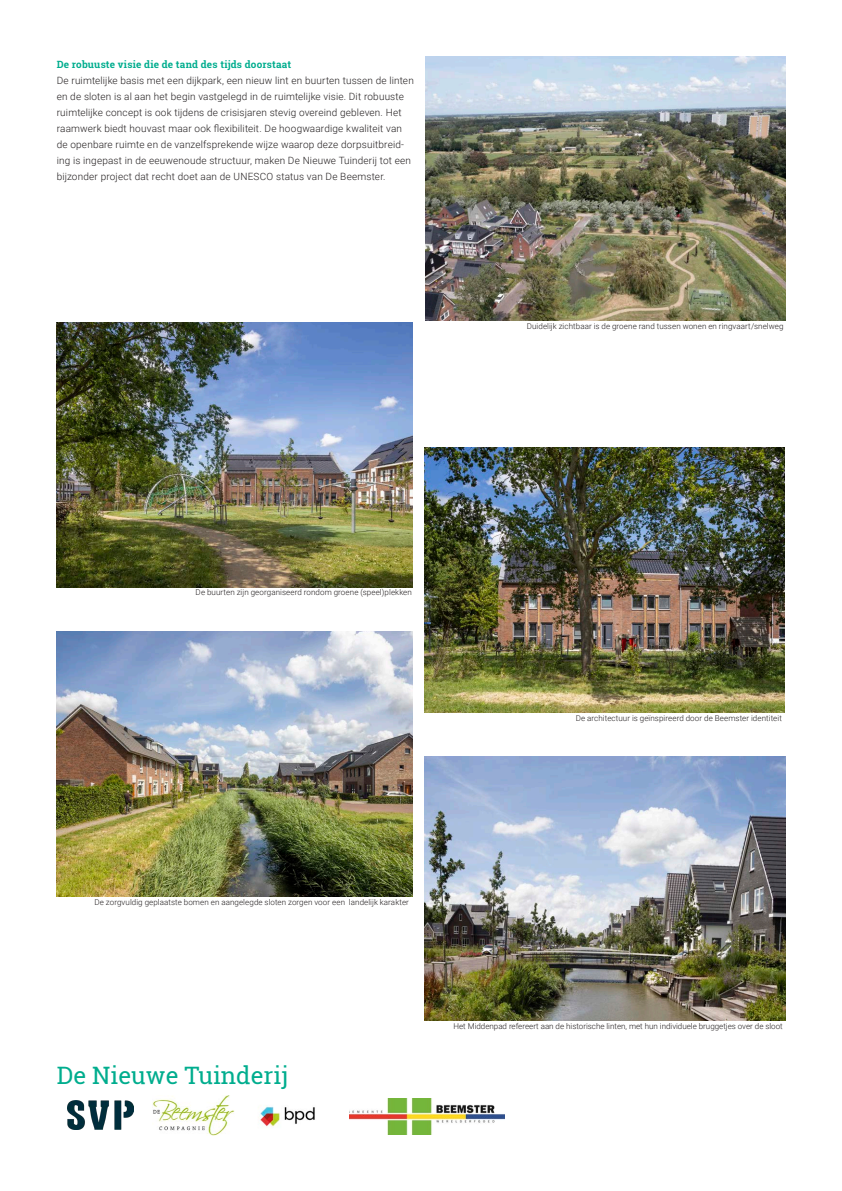
<style>
.page{position:relative;width:842px;height:1191px;background:#fff}
.page>*{position:absolute;margin:0;border:0;box-sizing:border-box;transform-origin:0 0}
.Pagina_titel{font:24px "Roboto Slab";color:#00ad8e}
.Tekst{font:300 10px/16px "Roboto";letter-spacing:.015em;color:#231f20}
.t1{font:700 10px "Roboto Slab";letter-spacing:.015em;color:#00ad8e}
.Tekst_-_onderschrift{font:300 8px "Roboto";letter-spacing:.01em;color:#231f20}
</style>
<div class="page">
<img style="left:425px;top:57px;width:360px;height:264px">
<img style="left:57px;top:322px;width:356px;height:265px">
<img style="left:424px;top:448px;width:360px;height:264px">
<img style="left:57px;top:631px;width:356px;height:265px">
<img style="left:260px;top:1106px;width:55px;height:21px">
<img style="left:152px;top:1096px;width:82px;height:39px">
<img style="left:350px;top:1098px;width:155px;height:36px">
<img style="left:68px;top:1101px;width:65px;height:28px">
<img style="left:424px;top:756px;width:361px;height:264px">
<p class="t1" style="left:57px;top:57px;width:236px">De robuuste visie die de tand des tijds doorstaat</p>
<p class="Tekst" style="left:57px;top:72px;width:359px">De ruimtelijke basis met een dijkpark, een nieuw lint en buurten tussen de linten en de sloten is al aan het begin vastgelegd in de ruimtelijke visie. Dit robuuste ruimtelijke concept is ook tijdens de crisisjaren stevig overeind gebleven. Het raamwerk biedt houvast maar ook flexibiliteit. De hoogwaardige kwaliteit van de openbare ruimte en de vanzelfsprekende wijze waarop deze dorpsuitbreid&shy;ing is ingepast in de eeuwenoude structuur, maken De Nieuwe Tuinderij tot een bijzonder project dat recht doet aan de UNESCO status van De Beemster.</p>
<p class="Tekst_-_onderschrift" style="left:527px;top:320px;width:258px">Duidelijk zichtbaar is de groene rand tussen wonen en ringvaart/snelweg</p>
<p class="Tekst_-_onderschrift" style="left:196px;top:587px;width:218px">De buurten zijn georganiseerd rondom groene (speel)plekken</p>
<p class="Tekst_-_onderschrift" style="left:576px;top:712px;width:208px">De architectuur is geïnspireerd door de Beemster identiteit</p>
<p class="Tekst_-_onderschrift" style="left:94px;top:896px;width:316px">De zorgvuldig geplaatste bomen en aangelegde sloten zorgen voor een landelijk karakter</p>
<p class="Pagina_titel" style="left:57px;top:1059px;width:233px">De Nieuwe Tuinderij</p>
<p class="Tekst_-_onderschrift" style="left:453px;top:1020px;width:331px">Het Middenpad refereert aan de historische linten, met hun individuele bruggetjes over de sloot</p>
</div>
